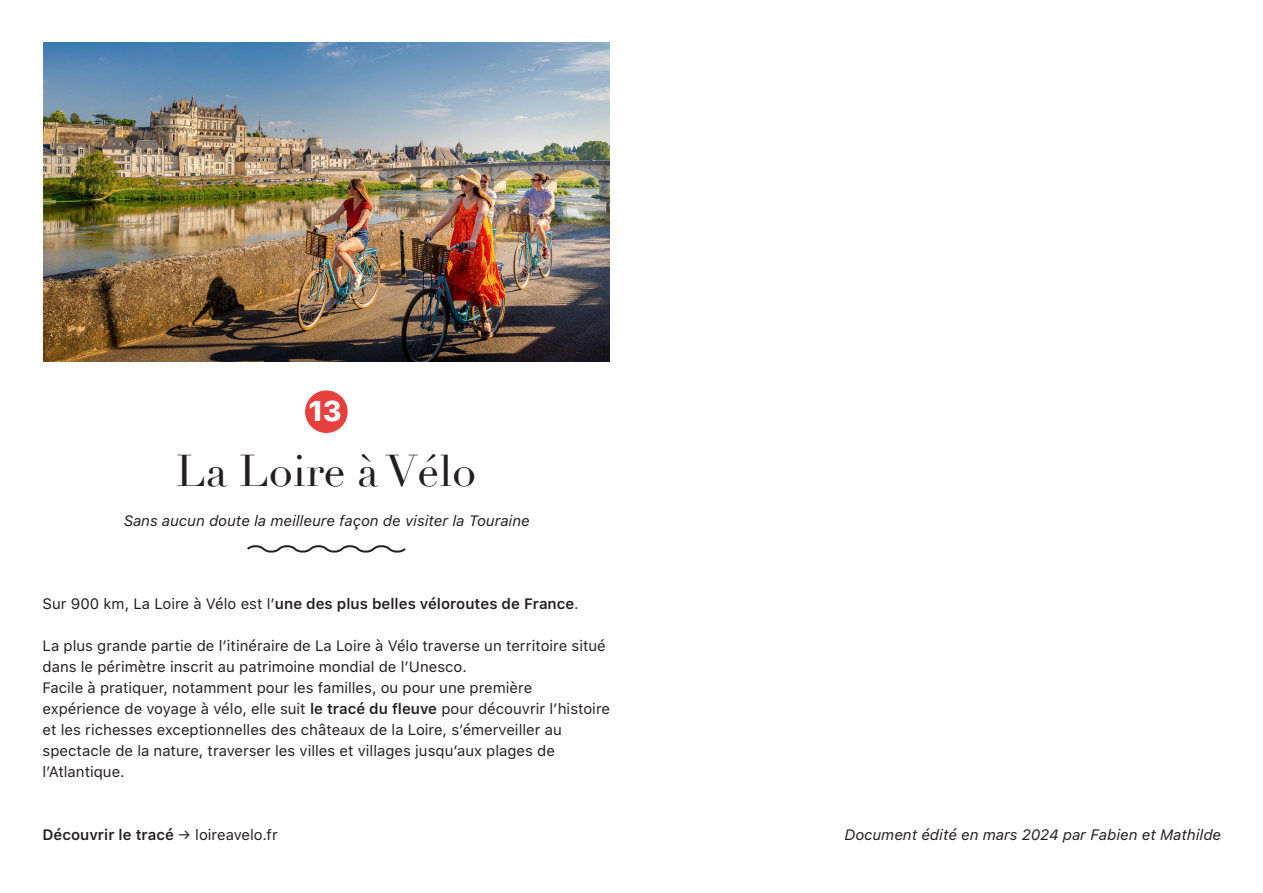
<style>
.page{position:relative;width:1263px;height:893px;background:#fff}
.page>*{position:absolute;margin:0;border:0;box-sizing:border-box;transform-origin:0 0}
.t1{font:43.5px "Didot";color:#231f20}
.t2{font:800 28.5px "SFUI Display";color:#fff}
.t3{font:15px/21px "SFUI Text";color:#231f20}
.t4{font:600 15px "SFUI Text";color:#231f20}
.t5{font:italic 15px "SFUI Text";color:#231f20}
.s1{font-weight:400}
.s2{font-weight:600}
</style>
<div class="page">
<img style="left:44px;top:43px;width:565px;height:319px">
<svg style="left:247px;top:545px;width:159px;height:8px"></svg>
<div style="left:305px;top:390px;width:43px;height:43px;background:#e8403e;border-radius:50%"></div>
<p class="t2" style="left:309px;top:394px;width:34px">13</p>
<p class="t1" style="left:176px;top:444px;width:302px">La Loire à Vélo</p>
<p class="t5" style="left:123px;top:507px;width:408px">Sans aucun doute la meilleure façon de visiter la Touraine</p>
<p class="t4" style="left:43px;top:593px;width:538px"><span class="s1">Sur 900 km, La Loire à Vélo est l’</span>une des plus belles véloroutes de France<span class="s1">.</span></p>
<p class="t3" style="left:43px;top:636px;width:565px">La plus grande partie de l’itinéraire de La Loire à Vélo traverse un territoire situé dans le périmètre inscrit au patrimoine mondial de l’Unesco.</p>
<p class="t3" style="left:43px;top:678px;width:569px">Facile à pratiquer, notamment pour les familles, ou pour une première expérience de voyage à vélo, elle suit <span class="s2">le tracé du fleuve</span> pour découvrir l’histoire et les richesses exceptionnelles des châteaux de la Loire, s’émerveiller au spectacle de la nature, traverser les villes et villages jusqu’aux plages de l’Atlantique.</p>
<p class="t4" style="left:43px;top:824px;width:237px">Découvrir le tracé <span class="s1">→ loireavelo.fr</span></p>
<p class="t5" style="left:844px;top:821px;width:378px">Document édité en mars 2024 par Fabien et Mathilde</p>
</div>
